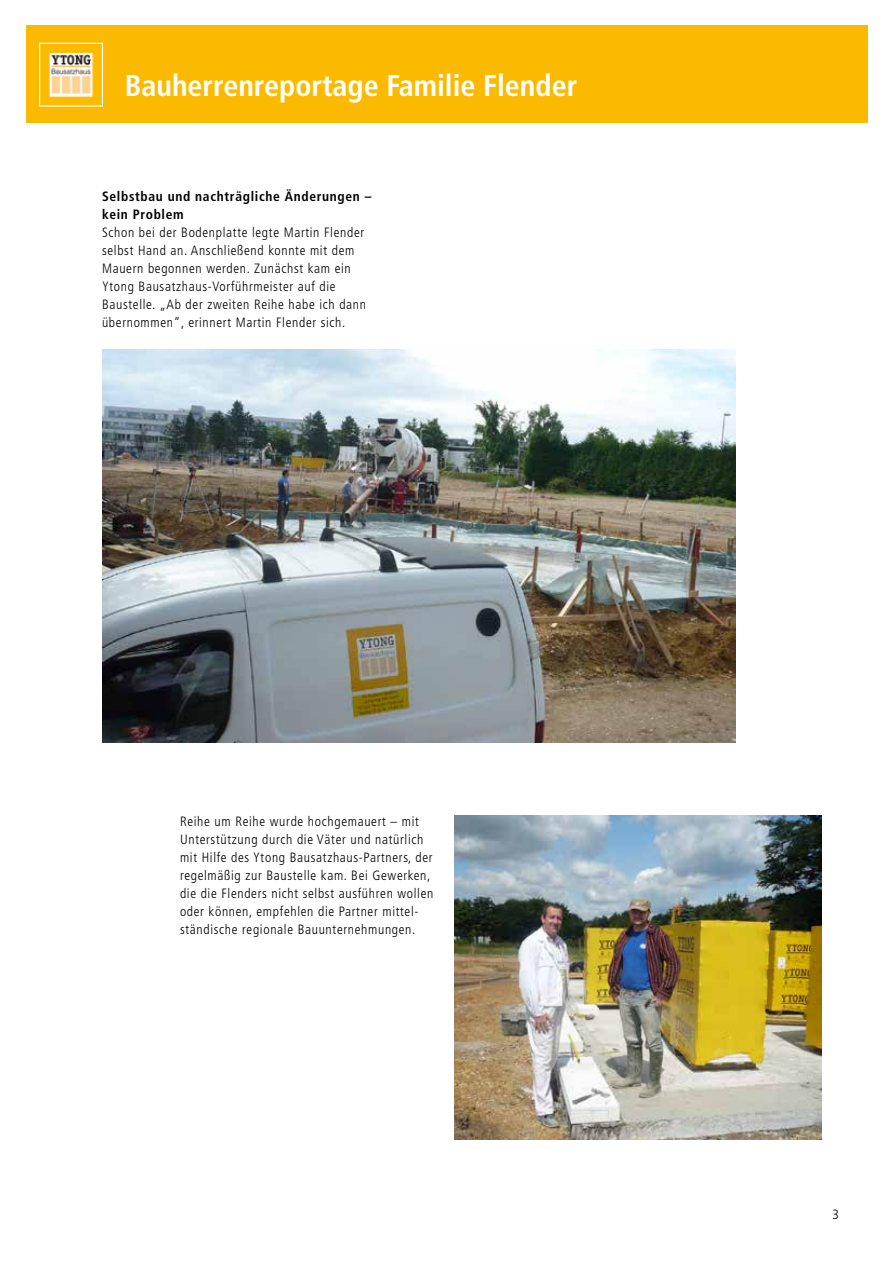
<style>
.page{position:relative;width:893px;height:1263px;background:#fff}
.page>*{position:absolute;margin:0;border:0;box-sizing:border-box;transform-origin:0 0}
.t1{font:700 condensed 30px "Frutiger";color:#fff}
.t2{font:300 condensed 13.5px/18px "Frutiger";letter-spacing:.05em;color:#000}
.t3{font:700 condensed 13.5px/18px "Frutiger";letter-spacing:.05em;color:#000}
</style>
<div class="page">
<div style="left:26px;top:26px;width:841px;height:97px;background:#fbba00"></div>
<img style="left:48px;top:52px;width:46px;height:46px">
<div style="left:39px;top:43px;width:64px;height:64px;border:1px solid #fff"></div>
<img style="left:103px;top:350px;width:632px;height:392px">
<img style="left:454px;top:816px;width:368px;height:324px">
<h1 class="t1" style="left:125px;top:67px;width:454px">Bauherrenreportage Familie Flender</h1>
<p class="t3" style="left:102px;top:188px;width:271px">Selbstbau und nachträgliche Änderungen – kein Problem</p>
<p class="t2" style="left:102px;top:224px;width:266px">Schon bei der Bodenplatte legte Martin Flender selbst Hand an. Anschließend konnte mit dem Mauern begonnen werden. Zunächst kam ein Ytong Bausatzhaus-Vorführmeister auf die Baustelle. „Ab der zweiten Reihe habe ich dann übernommen“, erinnert Martin Flender sich.</p>
<p class="t2" style="left:180px;top:812px;width:255px">Reihe um Reihe wurde hochgemauert – mit Unterstützung durch die Väter und natürlich mit Hilfe des Ytong Bausatzhaus-Partners, der regelmäßig zur Baustelle kam. Bei Gewerken, die die Flenders nicht selbst ausführen wollen oder können, empfehlen die Partner mittel&shy;ständische regionale Bauunternehmungen.</p>
<p class="t2" style="left:832px;top:1205px;width:8px">3</p>
</div>
